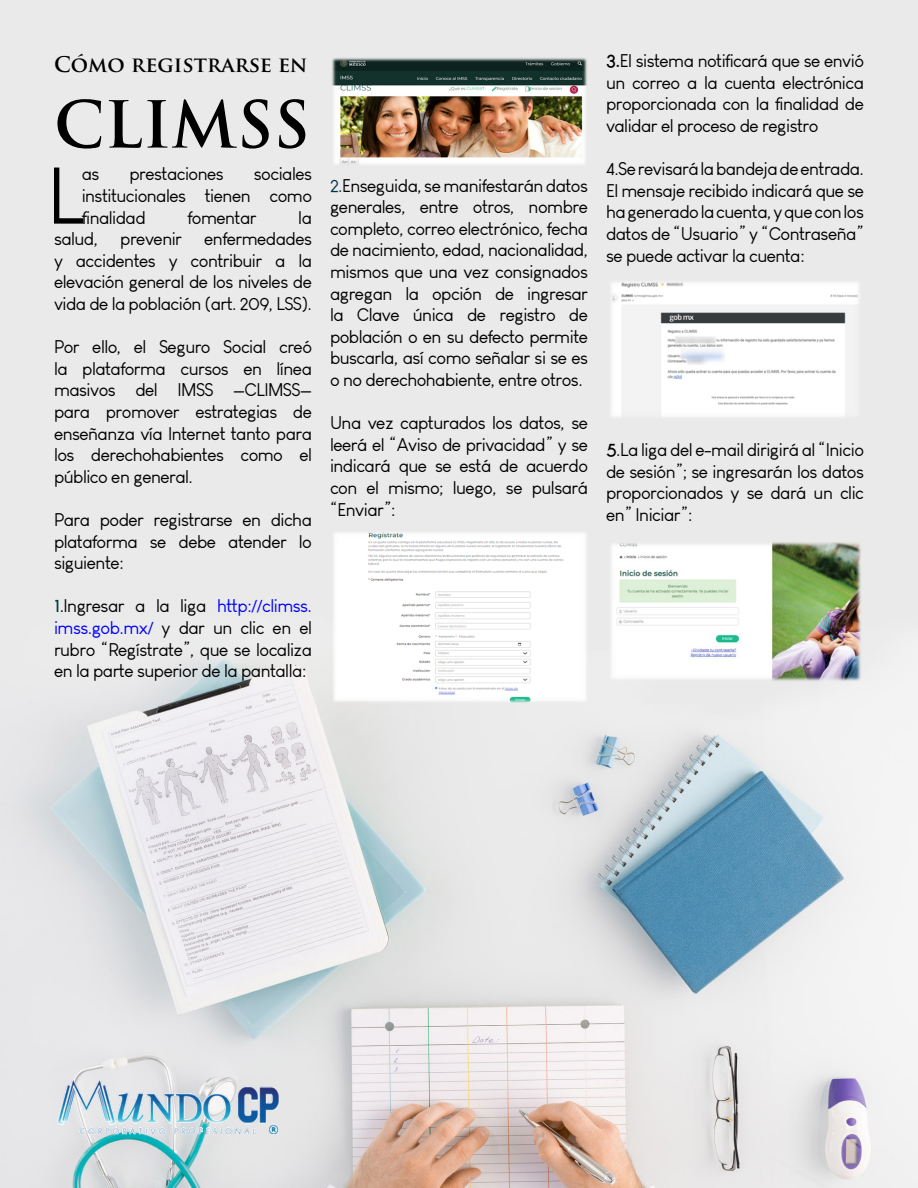
<style>
.page{position:relative;width:918px;height:1188px;background:#fff}
.page>*{position:absolute;margin:0;border:0;box-sizing:border-box;transform-origin:0 0}
.t1{font:78.45px "Louis George Cafe";color:#000}
.t2{font:700 63px "Trajan Pro";color:#000}
.t3{font:700 21px "Trajan Pro";color:#000}
.t4{font:18px/21.6px "Louis George Cafe";letter-spacing:-.03em;color:#000;text-align:justify}
.s1{font-weight:700;color:#00403e}
.s2{color:#00f}
.s3{color:#00324a}
.s4{font-weight:700}
</style>
<div class="page">
<img style="left:0;top:0;width:918px;height:1188px">
<img style="left:331px;top:56px;width:257px;height:111px">
<img style="left:331px;top:530px;width:258px;height:174px">
<img style="left:607px;top:278px;width:255px;height:142px">
<img style="left:607px;top:540px;width:255px;height:142px">
<img style="left:50px;top:1064px;width:238px;height:77px">
<p class="t3" style="left:54px;top:51px;width:255px">Cómo registrarse en</p>
<p class="t2" style="left:54px;top:85px;width:258px">CLIMSS</p>
<p class="t1" style="left:47px;top:149px;width:38px">L</p>
<p class="t4" style="left:82px;top:163px;width:19px">as</p>
<p class="t4" style="left:129px;top:163px;width:96px">prestaciones</p>
<p class="t4" style="left:82px;top:163px;width:232px;text-indent:172px">sociales institucionales tienen como finalidad</p>
<p class="t4" style="left:54px;top:207px;width:260px;text-indent:244px">la salud, prevenir enfermedades y accidentes y contribuir a la elevación general de los niveles de vida de la población (art. 209, LSS).</p>
<p class="t4" style="left:54px;top:336px;width:260px">Por ello, el Seguro Social creó la plataforma cursos en línea masivos del IMSS —CLIMSS— para promover estrategias de enseñanza vía Internet tanto para los derechohabientes como el público en general.</p>
<p class="t4" style="left:54px;top:509px;width:260px">Para poder registrarse en dicha plataforma se debe atender lo siguiente:</p>
<p class="t4" style="left:54px;top:595px;width:260px"><span class="s1">1</span>.Ingresar a la liga <span class="s2">http://climss. imss.gob.mx/</span> y dar un clic en el rubro “Regístrate”, que se localiza en la parte superior de la pantalla:</p>
<p class="t4" style="left:187px;top:207px;width:71px">fomentar</p>
<p class="t4" style="left:330px;top:174px;width:260px"><span class="s3">2.</span>Enseguida, se manifestarán datos generales, entre otros, nombre completo, correo electrónico, fecha de nacimiento, edad, nacionalidad, mismos que una vez consignados agregan la opción de ingresar la Clave única de registro de población o en su defecto permite buscarla, así como señalar si se es o no derechohabiente, entre otros.</p>
<p class="t4" style="left:330px;top:412px;width:260px">Una vez capturados los datos, se leerá el “Aviso de privacidad” y se indicará que se está de acuerdo con el mismo; luego, se pulsará “Enviar”:</p>
<p class="t4" style="left:606px;top:50px;width:260px"><span class="s4">3.</span>El sistema notificará que se envió un correo a la cuenta electrónica proporcionada con la finalidad de validar el proceso de registro</p>
<p class="t4" style="left:606px;top:158px;width:260px">4.Se revisará la bandeja de entrada.<br>El mensaje recibido indicará que se ha generado la cuenta, y que con los datos de “Usuario” y “Contraseña” se puede activar la cuenta:</p>
<p class="t4" style="left:606px;top:439px;width:260px"><span class="s4">5</span>.La liga del e-mail dirigirá al “Inicio de sesión”; se ingresarán los datos proporcionados y se dará un clic en” Iniciar”:</p>
</div>
